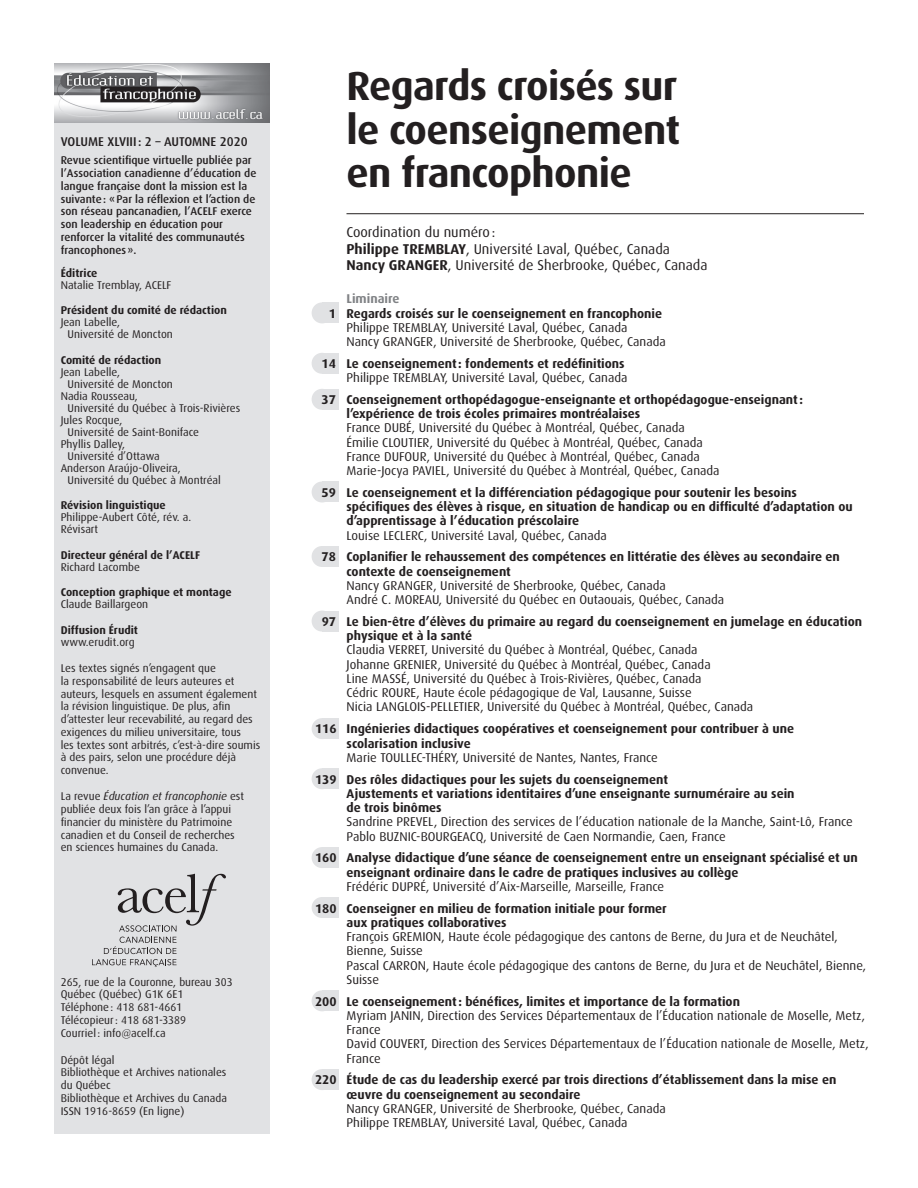
<style>
.page{position:relative;width:918px;height:1188px;background:#fff}
.page>*{position:absolute;margin:0;border:0;box-sizing:border-box;transform-origin:0 0}
.t1{font:700 40.5px/43.5px "Dax";letter-spacing:-.015em;color:#231f20;text-align:justify}
.t2{font:14.25px/16.5px "Dax";color:#231f20}
.t3{font:12.75px/14.2px "Dax";color:#231f20}
.t4{font:700 12.75px/14.2px "Dax";color:#231f20}
.t5{font:500 12.75px "Dax";color:#231f20}
.t6{font:700 12.75px "Dax";color:#808285}
.t7{font:11.25px/12.8px "Dax";color:#231f20}
.t8{font:500 11.25px/12.9px "Dax";color:#231f20}
.t9{font:700 11.25px "Dax";color:#231f20}
.s1{font-style:italic}
.s2{font-weight:700}
</style>
<div class="page">
<div style="left:54px;top:63px;width:216px;height:1071px;background:#e1e2e4"></div>
<img style="left:54px;top:63px;width:216px;height:60px">
<svg style="left:92px;top:874px;width:134px;height:93px"></svg>
<hr style="left:346px;top:213px;width:518px;height:1px;background:#231f20">
<div style="left:312px;top:302px;width:21px;height:21px;background:#e1e2e4;border-radius:50%"></div>
<div style="left:322px;top:302px;width:17px;height:21px;background:#e1e2e4"></div>
<div style="left:312px;top:353px;width:21px;height:21px;background:#e1e2e4;border-radius:50%"></div>
<div style="left:322px;top:353px;width:17px;height:21px;background:#e1e2e4"></div>
<div style="left:312px;top:389px;width:21px;height:21px;background:#e1e2e4;border-radius:50%"></div>
<div style="left:322px;top:389px;width:17px;height:21px;background:#e1e2e4"></div>
<div style="left:312px;top:482px;width:21px;height:20px;background:#e1e2e4;border-radius:50%"></div>
<div style="left:322px;top:482px;width:17px;height:20px;background:#e1e2e4"></div>
<div style="left:312px;top:546px;width:21px;height:21px;background:#e1e2e4;border-radius:50%"></div>
<div style="left:322px;top:546px;width:17px;height:21px;background:#e1e2e4"></div>
<div style="left:312px;top:611px;width:21px;height:21px;background:#e1e2e4;border-radius:50%"></div>
<div style="left:322px;top:611px;width:17px;height:21px;background:#e1e2e4"></div>
<div style="left:312px;top:718px;width:21px;height:21px;background:#e1e2e4;border-radius:50%"></div>
<div style="left:322px;top:718px;width:17px;height:21px;background:#e1e2e4"></div>
<div style="left:312px;top:768px;width:21px;height:21px;background:#e1e2e4;border-radius:50%"></div>
<div style="left:322px;top:768px;width:17px;height:21px;background:#e1e2e4"></div>
<div style="left:312px;top:847px;width:21px;height:21px;background:#e1e2e4;border-radius:50%"></div>
<div style="left:322px;top:847px;width:17px;height:21px;background:#e1e2e4"></div>
<div style="left:312px;top:897px;width:21px;height:21px;background:#e1e2e4;border-radius:50%"></div>
<div style="left:322px;top:897px;width:17px;height:21px;background:#e1e2e4"></div>
<div style="left:312px;top:990px;width:21px;height:21px;background:#e1e2e4;border-radius:50%"></div>
<div style="left:322px;top:990px;width:17px;height:21px;background:#e1e2e4"></div>
<div style="left:312px;top:1069px;width:21px;height:21px;background:#e1e2e4;border-radius:50%"></div>
<div style="left:322px;top:1069px;width:17px;height:21px;background:#e1e2e4"></div>
<p class="t5" style="left:61px;top:134px;width:188px">VOLUME XLVIII: 2 – AUTOMNE 2020</p>
<p class="t8" style="left:61px;top:154px;width:197px">Revue scientifique virtuelle publiée par l’Association canadienne d’éducation de langue française dont la mission est la suivante: «Par la réflexion et l’action de son réseau pancanadien, l’ACELF exerce son leadership en éducation pour renforcer la vitalité des communautés francophones».</p>
<p class="t9" style="left:61px;top:267px;width:38px">Éditrice</p>
<p class="t7" style="left:61px;top:279px;width:112px">Natalie Tremblay, ACELF</p>
<p class="t9" style="left:61px;top:304px;width:168px">Président du comité de rédaction</p>
<p class="t7" style="left:67px;top:317px;width:107px;line-height:12px;text-indent:-7px">Jean Labelle,<br>Université de Moncton</p>
<p class="t9" style="left:61px;top:354px;width:102px">Comité de rédaction</p>
<p class="t7" style="left:61px;top:366px;width:61px">Jean Labelle,</p>
<p class="t7" style="left:67px;top:378px;width:107px">Université de Moncton</p>
<p class="t7" style="left:61px;top:390px;width:79px">Nadia Rousseau,</p>
<p class="t7" style="left:67px;top:402px;width:174px">Université du Québec à Trois-Rivières</p>
<p class="t7" style="left:61px;top:414px;width:63px">Jules Rocque,</p>
<p class="t7" style="left:67px;top:426px;width:133px">Université de Saint-Boniface</p>
<p class="t7" style="left:61px;top:438px;width:66px">Phyllis Dalley,</p>
<p class="t7" style="left:67px;top:450px;width:94px">Université d’Ottawa</p>
<p class="t7" style="left:61px;top:462px;width:122px">Anderson Araújo-Oliveira,</p>
<p class="t7" style="left:67px;top:474px;width:155px">Université du Québec à Montréal</p>
<p class="t9" style="left:61px;top:499px;width:106px">Révision linguistique</p>
<p class="t7" style="left:61px;top:512px;width:132px;line-height:12px">Philippe-Aubert Côté, rév. a.<br>Révisart</p>
<p class="t9" style="left:61px;top:549px;width:141px">Directeur général de l’ACELF</p>
<p class="t7" style="left:61px;top:561px;width:81px">Richard Lacombe</p>
<p class="t9" style="left:61px;top:586px;width:172px">Conception graphique et montage</p>
<p class="t7" style="left:61px;top:598px;width:89px">Claude Baillargeon</p>
<p class="t9" style="left:61px;top:624px;width:79px">Diffusion Érudit</p>
<p class="t7" style="left:61px;top:636px;width:75px">www.erudit.org</p>
<p class="t7" style="left:61px;top:662px;width:201px">Les textes signés n’engagent que<br>la responsabilité de leurs auteures et auteurs, lesquels en assument également la révision linguistique. De plus, afin d’attester leur recevabilité, au regard des exigences du milieu universitaire, tous<br>les textes sont arbitrés, c’est-à-dire soumis à des pairs, selon une procédure déjà convenue.</p>
<p class="t7" style="left:61px;top:790px;width:185px">La revue <span class="s1">Éducation et francophonie</span> est publiée deux fois l’an grâce à l’appui financier du ministère du Patrimoine canadien et du Conseil de recherches en sciences humaines du Canada.</p>
<p class="t7" style="left:61px;top:975px;width:174px">265, rue de la Couronne, bureau 303<br>Québec (Québec) G1K 6E1<br>Téléphone: 418 681-4661<br>Télécopieur: 418 681-3389<br>Courriel : info@acelf.ca</p>
<p class="t7" style="left:61px;top:1053px;width:168px">Dépôt légal<br>Bibliothèque et Archives nationales du Québec<br>Bibliothèque et Archives du Canada<br>ISSN 1916-8659 (En ligne)</p>
<h1 class="t1" style="left:346px;top:65px;width:335px">Regards croisés sur le coenseignement en francophonie</h1>
<p class="t2" style="left:346px;top:224px;width:363px">Coordination du numéro:<br><span class="s2">Philippe TREMBLAY</span>, Université Laval, Québec, Canada<br><span class="s2">Nancy GRANGER</span>, Université de Sherbrooke, Québec, Canada</p>
<p class="t6" style="left:347px;top:292px;width:55px">Liminaire</p>
<p class="t4" style="left:329px;top:306px;width:335px">1 Regards croisés sur le coenseignement en francophonie</p>
<p class="t3" style="left:347px;top:320px;width:321px">Philippe TREMBLAY, Université Laval, Québec, Canada<br>Nancy GRANGER, Université de Sherbrooke, Québec, Canada</p>
<p class="t4" style="left:322px;top:356px;width:305px">14 Le coenseignement: fondements et redéfinitions</p>
<p class="t3" style="left:347px;top:371px;width:283px">Philippe TREMBLAY, Université Laval, Québec, Canada</p>
<p class="t4" style="left:347px;top:392px;width:458px;text-indent:-25px">37 Coenseignement orthopédagogue-enseignante et orthopédagogue-enseignant: l’expérience de trois écoles primaires montréalaises</p>
<p class="t3" style="left:347px;top:421px;width:375px">France DUBÉ, Université du Québec à Montréal, Québec, Canada Émilie CLOUTIER, Université du Québec à Montréal, Québec, Canada France DUFOUR, Université du Québec à Montréal, Québec, Canada Marie-Jocya PAVIEL, Université du Québec à Montréal, Québec, Canada</p>
<p class="t4" style="left:347px;top:485px;width:508px;text-indent:-25px">59 Le coenseignement et la différenciation pédagogique pour soutenir les besoins spécifiques des élèves à risque, en situation de handicap ou en difficulté d’adaptation ou d’apprentissage à l’éducation préscolaire</p>
<p class="t3" style="left:347px;top:528px;width:262px">Louise LECLERC, Université Laval, Québec, Canada</p>
<p class="t4" style="left:347px;top:550px;width:495px;text-indent:-25px">78 Coplanifier le rehaussement des compétences en littératie des élèves au secondaire en contexte de coenseignement</p>
<p class="t3" style="left:347px;top:579px;width:379px">Nancy GRANGER, Université de Sherbrooke, Québec, Canada<br>André C. MOREAU, Université du Québec en Outaouais, Québec, Canada</p>
<p class="t4" style="left:347px;top:615px;width:517px;text-indent:-25px">97 Le bien-être d’élèves du primaire au regard du coenseignement en jumelage en éducation physique et à la santé</p>
<p class="t3" style="left:347px;top:643px;width:408px">Claudia VERRET, Université du Québec à Montréal, Québec, Canada<br>Johanne GRENIER, Université du Québec à Montréal, Québec, Canada<br>Line MASSÉ, Université du Québec à Trois-Rivières, Québec, Canada<br>Cédric ROURE, Haute école pédagogique de Val, Lausanne, Suisse<br>Nicia LANGLOIS-PELLETIER, Université du Québec à Montréal, Québec, Canada</p>
<p class="t4" style="left:347px;top:722px;width:449px;text-indent:-32px">116 Ingénieries didactiques coopératives et coenseignement pour contribuer à une scolarisation inclusive</p>
<p class="t3" style="left:347px;top:750px;width:313px">Marie TOULLEC-THÉRY, Université de Nantes, Nantes, France</p>
<p class="t4" style="left:347px;top:772px;width:450px;text-indent:-32px">139 Des rôles didactiques pour les sujets du coenseignement<br>Ajustements et variations identitaires d’une enseignante surnuméraire au sein de trois binômes</p>
<p class="t3" style="left:347px;top:815px;width:508px">Sandrine PREVEL, Direction des services de l’éducation nationale de la Manche, Saint-Lô, France<br>Pablo BUZNIC-BOURGEACQ, Université de Caen Normandie, Caen, France</p>
<p class="t4" style="left:347px;top:851px;width:513px;text-indent:-32px">160 Analyse didactique d’une séance de coenseignement entre un enseignant spécialisé et un enseignant ordinaire dans le cadre de pratiques inclusives au collège</p>
<p class="t3" style="left:347px;top:879px;width:319px">Frédéric DUPRÉ, Université d’Aix-Marseille, Marseille, France</p>
<p class="t4" style="left:347px;top:901px;width:322px;text-indent:-32px">180 Coenseigner en milieu de formation initiale pour former aux pratiques collaboratives</p>
<p class="t3" style="left:347px;top:930px;width:521px">François GREMION, Haute école pédagogique des cantons de Berne, du Jura et de Neuchâtel, Bienne, Suisse<br>Pascal CARRON, Haute école pédagogique des cantons de Berne, du Jura et de Neuchâtel, Bienne, Suisse</p>
<p class="t4" style="left:315px;top:994px;width:427px">200 Le coenseignement: bénéfices, limites et importance de la formation</p>
<p class="t3" style="left:347px;top:1008px;width:524px">Myriam JANIN, Direction des Services Départementaux de l’Éducation nationale de Moselle, Metz, France<br>David COUVERT, Direction des Services Départementaux de l’Éducation nationale de Moselle, Metz, France</p>
<p class="t4" style="left:347px;top:1073px;width:491px;text-indent:-32px">220 Étude de cas du leadership exercé par trois directions d’établissement dans la mise en œuvre du coenseignement au secondaire</p>
<p class="t3" style="left:347px;top:1101px;width:321px">Nancy GRANGER, Université de Sherbrooke, Québec, Canada<br>Philippe TREMBLAY, Université Laval, Québec, Canada</p>
</div>
